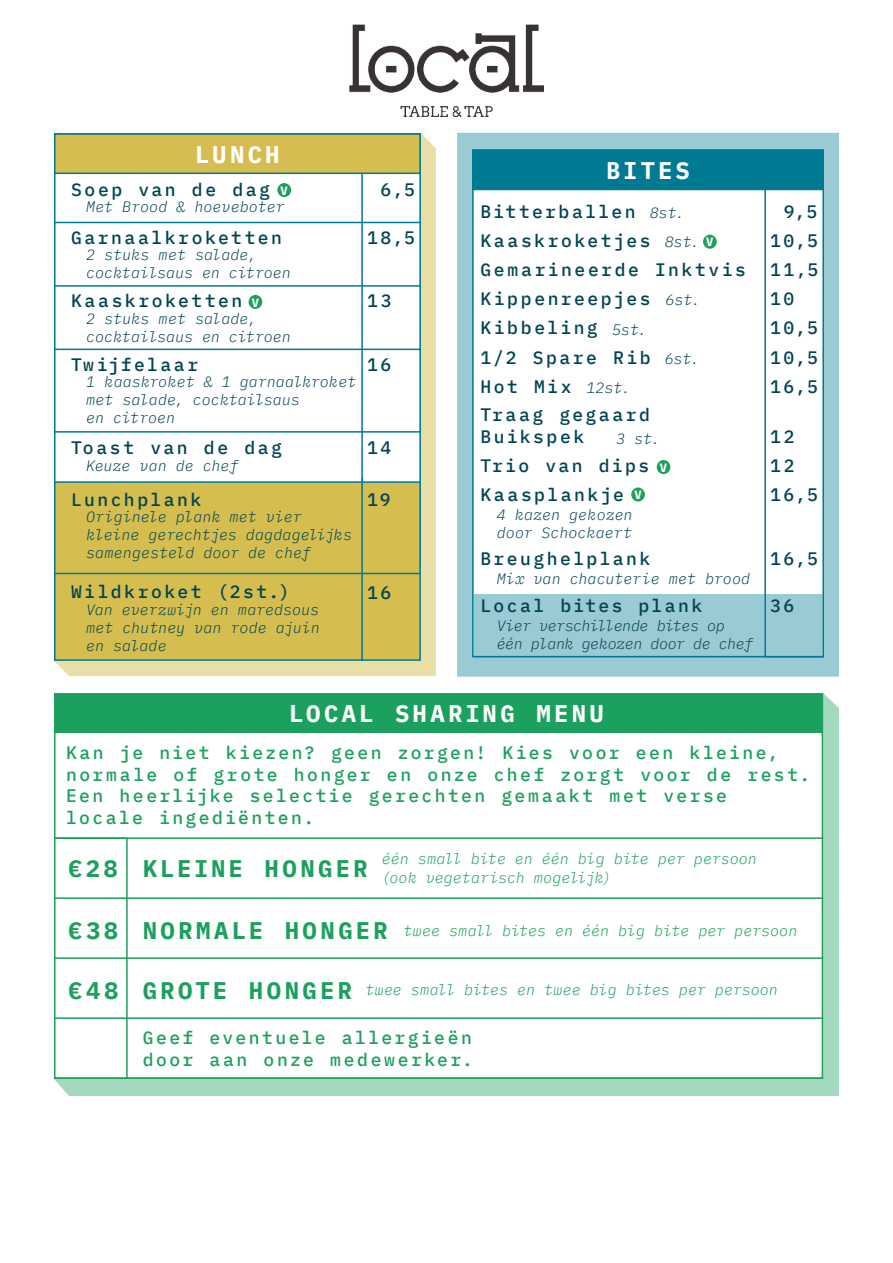
<style>
.page{position:relative;width:893px;height:1263px;background:#fff}
.page>*{position:absolute;margin:0;border:0;box-sizing:border-box;transform-origin:0 0}
.t1{font:700 24px "IBM Plex Mono";letter-spacing:.13em;color:#1ca05e}
.t2{font:700 24px "IBM Plex Mono";letter-spacing:.13em;color:#fff}
.t3{font:500 18px/29.1px "IBM Plex Mono";letter-spacing:.14em;color:#004454}
.t4{font:500 18px/21.6px "IBM Plex Mono";letter-spacing:.14em;color:#1ca05e}
.t5{font:italic 300 15px/18px "IBM Plex Mono";color:#004454}
.t6{font:italic 300 15px/19.5px "IBM Plex Mono";letter-spacing:-.005em;color:#1ca05e}
.t7{font:italic 300 15px/18px "IBM Plex Mono";letter-spacing:-.03em;color:#004454}
.t8{font:700 12px "IBM Plex Mono";color:#fff}
.s1{color:#fff}
</style>
<div class="page">
<img style="left:349px;top:24px;width:195px;height:93px">
<div style="left:54px;top:133px;width:382px;height:543px;background:#eadea7"></div>
<div style="left:54px;top:133px;width:367px;height:435px;background:#fff;border:2px solid #007a92"></div>
<div style="left:361px;top:172px;width:60px;height:396px;background:#fff;border:2px solid #007a92"></div>
<div style="left:54px;top:133px;width:367px;height:41px;background:#d5be4f;border:2px solid #007a92"></div>
<div style="left:54px;top:481px;width:367px;height:180px;background:#d5be4f;border:2px solid #007a92"></div>
<hr style="left:54px;top:222px;width:367px;height:1px;background:#007a92">
<hr style="left:54px;top:285px;width:367px;height:2px;background:#007a92">
<hr style="left:54px;top:349px;width:367px;height:1px;background:#007a92">
<hr style="left:54px;top:431px;width:367px;height:2px;background:#007a92">
<hr style="left:54px;top:573px;width:367px;height:1px;background:#007a92">
<hr style="left:361px;top:478px;width:2px;height:183px;background:#007a92">
<div style="left:457px;top:133px;width:382px;height:544px;background:#9acad3"></div>
<div style="left:472px;top:149px;width:352px;height:508px;background:#fff;border:2px solid #007a92"></div>
<div style="left:764px;top:187px;width:60px;height:470px;background:#fff;border:2px solid #007a92"></div>
<div style="left:472px;top:149px;width:352px;height:41px;background:#007a92;border:2px solid #007a92"></div>
<div style="left:474px;top:594px;width:348px;height:63px;background:#9acad3"></div>
<svg style="left:54px;top:693px;width:785px;height:403px;fill:#a5d9bf"></svg>
<div style="left:54px;top:693px;width:769px;height:386px;background:#fff;border:2px solid #1ca05e"></div>
<div style="left:54px;top:837px;width:74px;height:242px;background:#fff;border:2px solid #1ca05e"></div>
<hr style="left:56px;top:837px;width:767px;height:2px;background:#1ca05e">
<hr style="left:54px;top:957px;width:769px;height:2px;background:#1ca05e">
<hr style="left:54px;top:1017px;width:769px;height:2px;background:#1ca05e">
<hr style="left:54px;top:1077px;width:769px;height:2px;background:#1ca05e">
<div style="left:56px;top:694px;width:766px;height:39px;background:#1ca05e"></div>
<hr style="left:54px;top:897px;width:769px;height:2px;background:#1ca05e">
<div style="left:277px;top:183px;width:14px;height:14px;background:#1ca05e;border-radius:50%"></div>
<div style="left:249px;top:295px;width:13px;height:14px;background:#1ca05e;border-radius:50%"></div>
<div style="left:703px;top:235px;width:14px;height:14px;background:#1ca05e;border-radius:50%"></div>
<div style="left:657px;top:460px;width:13px;height:14px;background:#1ca05e;border-radius:50%"></div>
<div style="left:631px;top:487px;width:14px;height:14px;background:#1ca05e;border-radius:50%"></div>
<h1 class="t2" style="left:195px;top:141px;width:86px">LUNCH</h1>
<h1 class="t2" style="left:606px;top:157px;width:85px">BITES</h1>
<p class="t3" style="left:71px;top:176px;width:200px">Soep van de dag</p>
<p class="t8" style="left:281px;top:183px;width:9px">V</p>
<p class="t5" style="left:86px;top:199px;width:200px">Met Brood &amp; hoeveboter</p>
<p class="t3" style="left:71px;top:224px;width:212px">Garnaalkroketten</p>
<p class="t5" style="left:86px;top:247px;width:206px">2 stuks met salade, cocktailsaus en citroen</p>
<p class="t3" style="left:71px;top:288px;width:172px">Kaaskroketten</p>
<p class="t8" style="left:252px;top:295px;width:9px">V</p>
<p class="t3" style="left:367px;top:176px;width:49px"><span class="s1">0</span>6,5</p>
<p class="t3" style="left:367px;top:224px;width:49px">18,5</p>
<p class="t3" style="left:367px;top:288px;width:26px">13</p>
<p class="t3" style="left:480px;top:198px;width:157px">Bitterballen</p>
<p class="t5" style="left:650px;top:205px;width:36px">8st.</p>
<p class="t3" style="left:770px;top:198px;width:48px"><span class="s1">0</span>9,5</p>
<p class="t3" style="left:480px;top:227px;width:172px">Kaaskroketjes</p>
<p class="t5" style="left:665px;top:234px;width:36px">8st.</p>
<p class="t8" style="left:706px;top:235px;width:9px">V</p>
<p class="t3" style="left:770px;top:227px;width:49px">10,5</p>
<p class="t3" style="left:480px;top:256px;width:267px">Gemarineerde Inktvis<br>Kippenreepjes</p>
<p class="t5" style="left:666px;top:292px;width:36px">6st.</p>
<p class="t3" style="left:770px;top:256px;width:50px">11,5<br>10</p>
<p class="t5" style="left:86px;top:311px;width:206px">2 stuks met salade, cocktailsaus en citroen</p>
<p class="t5" style="left:86px;top:374px;width:272px">1 kaaskroket &amp; 1 garnaalkroket met salade, cocktailsaus<br>en citroen</p>
<p class="t3" style="left:71px;top:351px;width:129px">Twijfelaar</p>
<p class="t3" style="left:71px;top:434px;width:212px">Toast van de dag</p>
<p class="t5" style="left:86px;top:457px;width:154px">Keuze van de chef</p>
<p class="t3" style="left:367px;top:351px;width:26px">16</p>
<p class="t3" style="left:367px;top:434px;width:26px">14</p>
<p class="t3" style="left:480px;top:314px;width:119px">Kibbeling</p>
<p class="t5" style="left:612px;top:321px;width:36px">5st.</p>
<p class="t3" style="left:770px;top:314px;width:49px">10,5</p>
<p class="t3" style="left:480px;top:344px;width:171px">1/2 Spare Rib</p>
<p class="t5" style="left:665px;top:351px;width:36px">6st.</p>
<p class="t3" style="left:770px;top:344px;width:49px">10,5</p>
<p class="t3" style="left:480px;top:373px;width:93px">Hot Mix</p>
<p class="t5" style="left:587px;top:380px;width:45px">12st.</p>
<p class="t3" style="left:770px;top:373px;width:49px">16,5</p>
<p class="t3" style="left:480px;top:405px;width:171px;line-height:21.6px">Traag gegaard<br>Buikspek</p>
<p class="t5" style="left:616px;top:430px;width:45px">3 st.</p>
<p class="t3" style="left:770px;top:423px;width:26px">12</p>
<p class="t3" style="left:480px;top:452px;width:170px">Trio van dips</p>
<p class="t8" style="left:660px;top:460px;width:9px">V</p>
<p class="t3" style="left:770px;top:452px;width:26px">12</p>
<p class="t3" style="left:71px;top:486px;width:132px">Lunchplank</p>
<p class="t5" style="left:86px;top:509px;width:267px">Originele plank met vier kleine gerechtjes dagdagelijks samengesteld door de chef</p>
<p class="t3" style="left:71px;top:578px;width:220px">Wildkroket (2st.)</p>
<p class="t5" style="left:86px;top:602px;width:235px;text-align:justify">Van everzwijn en maredsous met chutney van rode ajuin en salade</p>
<p class="t3" style="left:367px;top:486px;width:25px">19</p>
<p class="t3" style="left:367px;top:579px;width:26px">16</p>
<p class="t3" style="left:480px;top:481px;width:145px">Kaasplankje</p>
<p class="t8" style="left:634px;top:488px;width:9px">V</p>
<p class="t3" style="left:770px;top:481px;width:49px">16,5</p>
<p class="t5" style="left:497px;top:507px;width:137px">4 kazen gekozen door Schockaert</p>
<p class="t5" style="left:497px;top:571px;width:255px">Mix van chacuterie met brood</p>
<p class="t3" style="left:480px;top:545px;width:171px">Breughelplank</p>
<p class="t3" style="left:770px;top:545px;width:49px">16,5</p>
<p class="t3" style="left:480px;top:592px;width:223px">Local bites plank</p>
<p class="t7" style="left:497px;top:618px;width:258px">Vier verschillende bites op één plank gekozen door de chef</p>
<p class="t3" style="left:770px;top:592px;width:26px">36</p>
<h1 class="t2" style="left:289px;top:700px;width:316px">LOCAL SHARING MENU</h1>
<p class="t4" style="left:66px;top:743px;width:745px">Kan je niet kiezen? geen zorgen! Kies voor een kleine, normale of grote honger en onze chef zorgt voor de rest.<br>Een heerlijke selectie gerechten gemaakt met verse<br>locale ingediënten.</p>
<p class="t6" style="left:382px;top:850px;width:376px">één small bite en één big bite per persoon (ook vegetarisch mogelijk)</p>
<p class="t6" style="left:403px;top:922px;width:395px">twee small bites en één big bite per persoon</p>
<h1 class="t1" style="left:68px;top:855px;width:301px">€28 KLEINE HONGER</h1>
<h1 class="t1" style="left:68px;top:916px;width:321px">€38 NORMALE HONGER</h1>
<h1 class="t1" style="left:68px;top:976px;width:285px">€48 GROTE HONGER</h1>
<p class="t6" style="left:365px;top:981px;width:414px">twee small bites en twee big bites per persoon</p>
<p class="t4" style="left:143px;top:1028px;width:332px">Geef eventuele allergieën door aan onze medewerker.</p>
</div>
